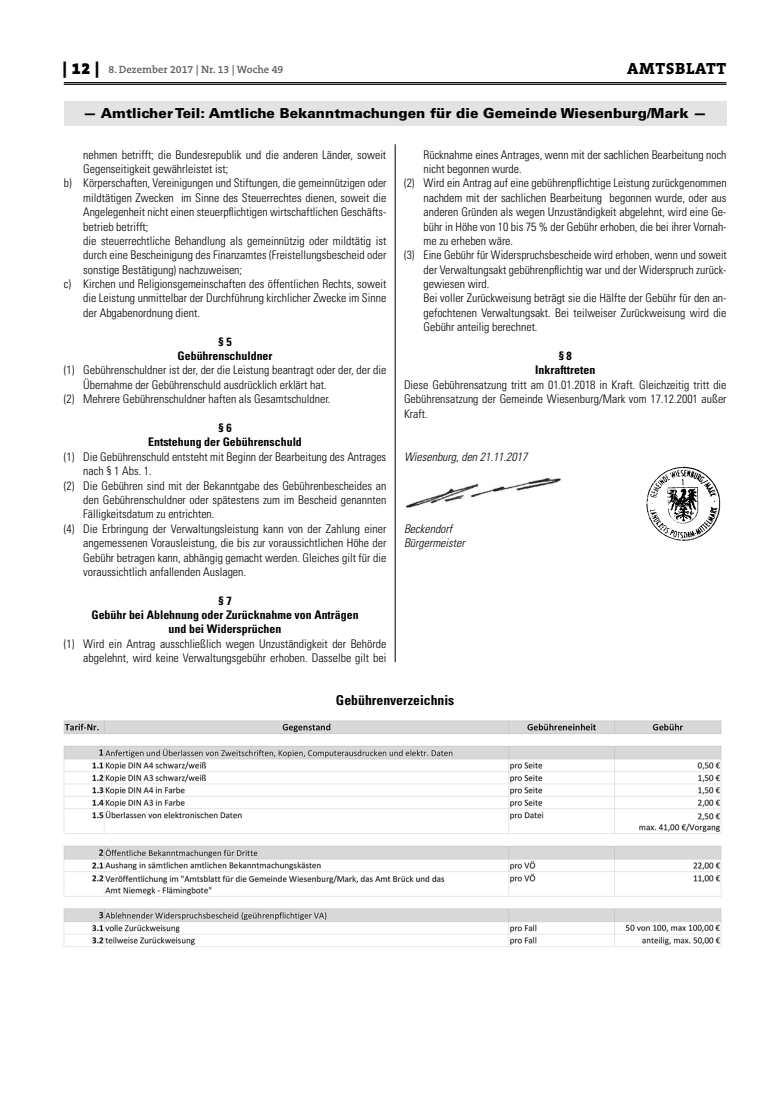
<style>
.page{position:relative;width:762px;height:1117px;background:#fff}
.page>*{position:absolute;margin:0;border:0;box-sizing:border-box;transform-origin:0 0}
.t1{font:800 16.25px "The Serif B W8";letter-spacing:.045em;color:#000}
.t2{font:900 13.75px "Univers";letter-spacing:.005em;color:#000}
.t3{font:700 condensed 13.75px "Univers";color:#000}
.t4{font:300 condensed 11.88px/14.4px "Univers";color:#000;text-align:right}
.t5{font:700 condensed 11.88px/14.4px "Univers";color:#000;text-align:center}
.t6{font:italic 300 condensed 11.88px/14.4px "Univers";color:#000}
.t7{font:600 10.62px "The Serif B W6";color:#615c58}
.s1{font-family:"The Serif B W9";font-weight:900;font-size:16.25px;color:#000}
</style>
<div class="page">
<hr style="left:64px;top:82px;width:662px;height:1px;background:#000">
<hr style="left:64px;top:84px;width:662px;height:1px;background:#000">
<div style="left:64px;top:101px;width:662px;height:25px;background:#e3e3e2"></div>
<img style="left:405px;top:478px;width:156px;height:30px">
<img style="left:646px;top:466px;width:75px;height:75px">
<hr style="left:395px;top:144px;width:1px;height:518px;background:#000">
<img style="left:64px;top:720px;width:658px;height:227px">
<p class="t7" style="left:63px;top:63px;width:222px"><span class="s1">| 12 |</span> 8. Dezember 2017 | Nr. 13 | Woche 49</p>
<h1 class="t1" style="left:627px;top:58px;width:101px">AMTSBLATT</h1>
<p class="t2" style="left:83px;top:104px;width:625px">— Amtlicher Teil: Amtliche Bekanntmachungen für die Gemeinde Wiesenburg/Mark —</p>
<p class="t4" style="left:83px;top:147px;width:304px">nehmen betrifft; die Bundesrepublik und die anderen Länder, soweit</p>
<p class="t4" style="left:83px;top:162px;width:147px">Gegenseitigkeit gewährleistet ist;</p>
<p class="t4" style="left:64px;top:176px;width:324px">b) Körperschaften, Vereinigungen und Stiftungen, die gemeinnützigen oder</p>
<p class="t4" style="left:83px;top:190px;width:304px">mildtätigen Zwecken im Sinne des Steuerrechtes dienen, soweit die</p>
<p class="t4" style="left:83px;top:205px;width:304px">Angelegenheit nicht einen steuerpflichtigen wirtschaftlichen Geschäfts-</p>
<p class="t4" style="left:83px;top:219px;width:67px">betrieb betrifft;</p>
<p class="t4" style="left:83px;top:233px;width:304px">die steuerrechtliche Behandlung als gemeinnützig oder mildtätig ist</p>
<p class="t4" style="left:83px;top:248px;width:304px">durch eine Bescheinigung des Finanzamtes (Freistellungsbescheid oder</p>
<p class="t4" style="left:83px;top:262px;width:160px">sonstige Bestätigung) nachzuweisen;</p>
<p class="t4" style="left:64px;top:277px;width:324px">c) Kirchen und Religionsgemeinschaften des öffentlichen Rechts, soweit</p>
<p class="t4" style="left:83px;top:291px;width:304px">die Leistung unmittelbar der Durchführung kirchlicher Zwecke im Sinne</p>
<p class="t4" style="left:83px;top:305px;width:118px">der Abgabenordnung dient.</p>
<p class="t5" style="left:177px;top:334px;width:96px">§ 5<br>Gebührenschuldner</p>
<p class="t4" style="left:64px;top:363px;width:324px">(1) Gebührenschuldner ist der, der die Leistung beantragt oder der, der die</p>
<p class="t4" style="left:83px;top:377px;width:245px">Übernahme der Gebührenschuld ausdrücklich erklärt hat.</p>
<p class="t4" style="left:64px;top:392px;width:268px">(2) Mehrere Gebührenschuldner haften als Gesamtschuldner.</p>
<p class="t5" style="left:148px;top:420px;width:155px">§ 6<br>Entstehung der Gebührenschuld</p>
<p class="t4" style="left:64px;top:449px;width:324px">(1) Die Gebührenschuld entsteht mit Beginn der Bearbeitung des Antrages</p>
<p class="t4" style="left:83px;top:463px;width:70px">nach § 1 Abs. 1.</p>
<p class="t4" style="left:64px;top:478px;width:324px">(2) Die Gebühren sind mit der Bekanntgabe des Gebührenbescheides an</p>
<p class="t4" style="left:83px;top:492px;width:304px">den Gebührenschuldner oder spätestens zum im Bescheid genannten</p>
<p class="t4" style="left:83px;top:507px;width:133px">Fälligkeitsdatum zu entrichten.</p>
<p class="t4" style="left:64px;top:521px;width:324px">(4) Die Erbringung der Verwaltungsleistung kann von der Zahlung einer</p>
<p class="t4" style="left:83px;top:535px;width:304px">angemessenen Vorausleistung, die bis zur voraussichtlichen Höhe der</p>
<p class="t4" style="left:83px;top:550px;width:304px">Gebühr betragen kann, abhängig gemacht werden. Gleiches gilt für die</p>
<p class="t4" style="left:83px;top:564px;width:164px">voraussichtlich anfallenden Auslagen.</p>
<p class="t5" style="left:91px;top:593px;width:269px">§ 7<br>Gebühr bei Ablehnung oder Zurücknahme von Anträgen und bei Widersprüchen</p>
<p class="t4" style="left:64px;top:636px;width:324px">(1) Wird ein Antrag ausschließlich wegen Unzuständigkeit der Behörde abgelehnt, wird keine Verwaltungsgebühr erhoben. Dasselbe gilt bei</p>
<p class="t4" style="left:423px;top:147px;width:304px">Rücknahme eines Antrages, wenn mit der sachlichen Bearbeitung noch</p>
<p class="t4" style="left:423px;top:161px;width:100px">nicht begonnen wurde.</p>
<p class="t4" style="left:404px;top:176px;width:324px">(2) Wird ein Antrag auf eine gebührenpflichtige Leistung zurückgenommen</p>
<p class="t4" style="left:423px;top:190px;width:304px">nachdem mit der sachlichen Bearbeitung begonnen wurde, oder aus</p>
<p class="t4" style="left:423px;top:205px;width:304px">anderen Gründen als wegen Unzuständigkeit abgelehnt, wird eine Ge-</p>
<p class="t4" style="left:423px;top:219px;width:304px">bühr in Höhe von 10 bis 75 % der Gebühr erhoben, die bei ihrer Vornah-</p>
<p class="t4" style="left:423px;top:233px;width:91px">me zu erheben wäre.</p>
<p class="t4" style="left:404px;top:248px;width:324px">(3) Eine Gebühr für Widerspruchsbescheide wird erhoben, wenn und soweit</p>
<p class="t4" style="left:423px;top:262px;width:304px">der Verwaltungsakt gebührenpflichtig war und der Widerspruch zurück-</p>
<p class="t4" style="left:423px;top:276px;width:67px">gewiesen wird.</p>
<p class="t4" style="left:423px;top:291px;width:304px">Bei voller Zurückweisung beträgt sie die Hälfte der Gebühr für den an-</p>
<p class="t4" style="left:423px;top:305px;width:304px">gefochtenen Verwaltungsakt. Bei teilweiser Zurückweisung wird die</p>
<p class="t4" style="left:423px;top:320px;width:116px">Gebühr anteilig berechnet.</p>
<p class="t5" style="left:535px;top:348px;width:62px">§ 8<br>Inkrafttreten</p>
<p class="t4" style="left:404px;top:377px;width:324px;text-align:justify">Diese Gebührensatzung tritt am 01.01.2018 in Kraft. Gleichzeitig tritt die Gebührensatzung der Gemeinde Wiesenburg/Mark vom 17.12.2001 außer Kraft.</p>
<p class="t6" style="left:404px;top:449px;width:125px">Wiesenburg, den 21.11.2017</p>
<p class="t6" style="left:404px;top:521px;width:62px">Beckendorf<br>Bürgermeister</p>
<p class="t3" style="left:336px;top:691px;width:120px">Gebührenverzeichnis</p>
</div>
